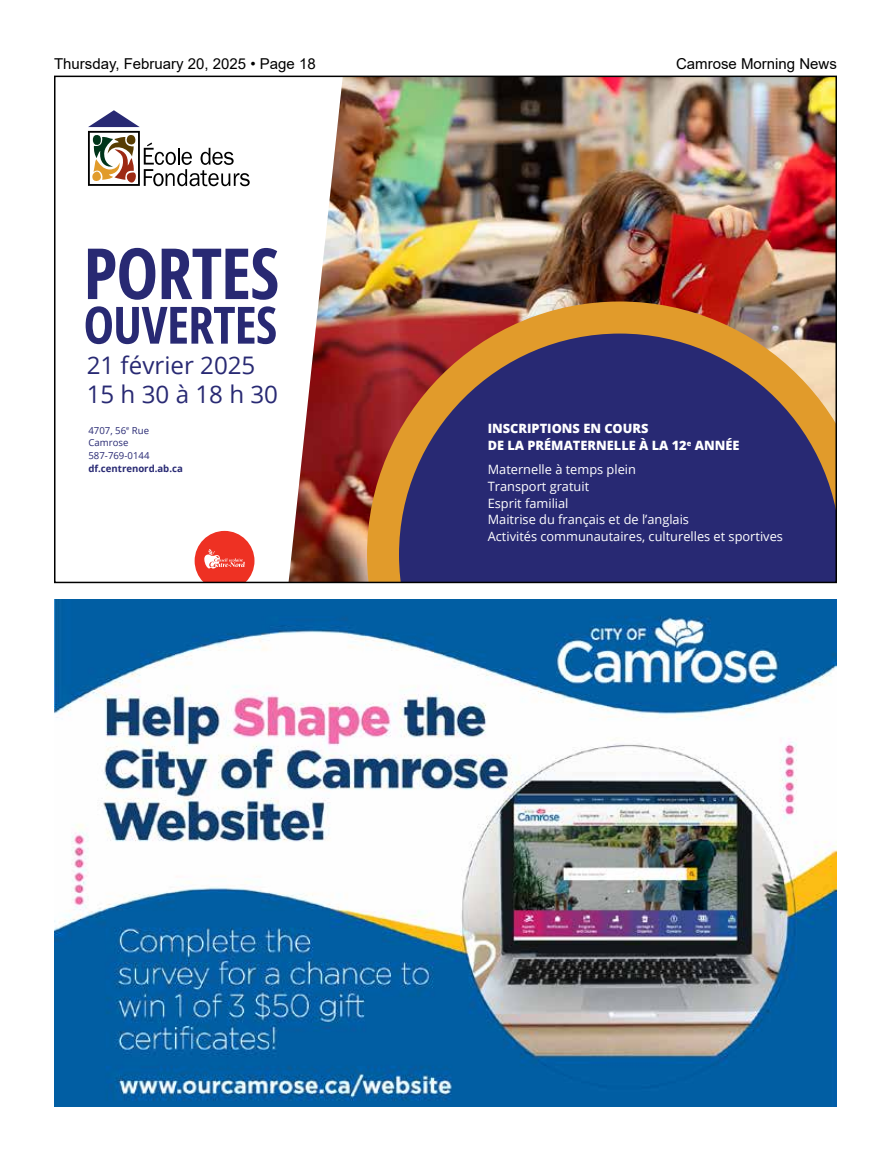
<style>
.page{position:relative;width:891px;height:1161px;background:#fff}
.page>*{position:absolute;margin:0;border:0;box-sizing:border-box;transform-origin:0 0}
.t1{font:700 condensed 70.65px "Open Sans";letter-spacing:-.015em;color:#282973}
.t2{font:700 condensed 51.45px "Open Sans";letter-spacing:-.015em;color:#282973}
.t3{font:24.15px/29.1px "Open Sans";color:#282973}
.t4{font:15px "Arial";color:#000}
.t5{font:12.75px/16.6px "Open Sans";color:#fff}
.t6{font:800 12.75px/16.6px "Open Sans";color:#fff}
.t7{font:9.6px/12.8px "Open Sans";color:#282973}
.t8{font:700 9.6px "Open Sans";color:#282973}
</style>
<div class="page">
<img style="left:343px;top:79px;width:491px;height:501px">
<svg style="left:194px;top:79px;width:149px;height:501px"></svg>
<svg style="left:195px;top:531px;width:60px;height:49px"></svg>
<svg style="left:367px;top:302px;width:467px;height:278px;background:#5b4361"></svg>
<svg style="left:88px;top:110px;width:162px;height:79px"></svg>
<img style="left:54px;top:599px;width:783px;height:508px">
<p class="t4" style="left:54px;top:53px;width:263px">Thursday, February 20, 2025 • Page 18</p>
<p class="t4" style="left:676px;top:53px;width:162px">Camrose Morning News</p>
<h1 class="t1" style="left:84px;top:224px;width:197px">PORTES</h1>
<h2 class="t2" style="left:84px;top:289px;width:195px">OUVERTES</h2>
<h3 class="t3" style="left:87px;top:350px;width:193px">21 février 2025<br>15 h 30 à 18 h 30</h3>
<p class="t7" style="left:88px;top:424px;width:63px">4707, 56<sup>e</sup> Rue<br>Camrose<br>587-769-0144</p>
<p class="t8" style="left:88px;top:462px;width:96px">df.centrenord.ab.ca</p>
<p class="t6" style="left:488px;top:420px;width:253px">INSCRIPTIONS EN COURS<br>DE LA PRÉMATERNELLE À LA 12<sup>e</sup> ANNÉE</p>
<p class="t5" style="left:488px;top:461px;width:297px">Maternelle à temps plein<br>Transport gratuit<br>Esprit familial<br>Maitrise du français et de l’anglais<br>Activités communautaires, culturelles et sportives</p>
</div>
